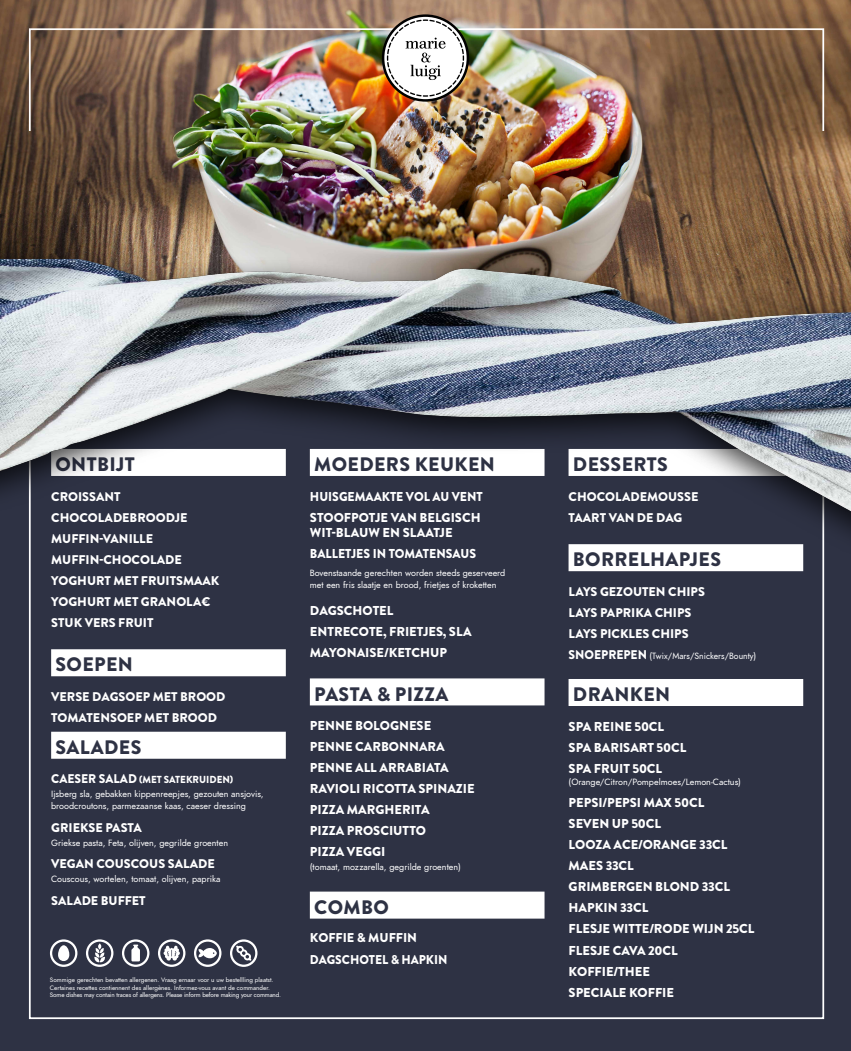
<style>
.page{position:relative;width:851px;height:1051px;background:#fff}
.page>*{position:absolute;margin:0;border:0;box-sizing:border-box;transform-origin:0 0}
.t1{font:900 19.5px "Brandon Grotesque";letter-spacing:.02em;color:#2e3244}
.t2{font:900 12.9px/21px "Brandon Grotesque";color:#fff}
.t3{font:900 12.9px/21px "Brandon Grotesque";color:#fff;scale:.95 1}
.t4{font:900 12.75px/21.8px "Brandon Grotesque";color:#fff}
.t5{font:900 12.6px/21px "Brandon Grotesque";color:#fff}
.t6{font:900 10.2px "Brandon Grotesque";color:#fff;scale:.96 1}
.t7{font:italic 9px/12px "Renner";color:#fff}
.t8{font:italic 9px "Renner";color:#fff;scale:.96 1}
.t9{font:italic 6.3px/7.6px "Renner";color:#fff}
.s1{font-size:12.6px}
.s2{font-family:"Brandon Grotesque";font-weight:900;font-style:normal;font-size:12.6px}
</style>
<div class="page">
<div style="left:0;top:557px;width:850px;height:493px;background:#2e3244"></div>
<img style="left:0;top:0;width:850px;height:242px">
<img style="left:28px;top:27px;width:796px;height:992px">
<img style="left:382px;top:14px;width:87px;height:88px">
<div style="left:310px;top:678px;width:234px;height:27px;background:#fff"></div>
<div style="left:310px;top:891px;width:234px;height:27px;background:#fff"></div>
<div style="left:568px;top:544px;width:235px;height:27px;background:#fff"></div>
<div style="left:568px;top:678px;width:235px;height:27px;background:#fff"></div>
<div style="left:0;top:242px;width:850px;height:315px;background:#000;opacity:.75"></div>
<img style="left:0;top:259px;width:850px;height:260px">
<h1 class="t1" style="left:56px;top:450px;width:81px">ONTBIJT</h1>
<p class="t5" style="left:51px;top:486px;width:170px">CROISSANT<br>CHOCOLADEBROODJE<br>MUFFIN-VANILLE<br>MUFFIN-CHOCOLADE<br>YOGHURT MET FRUITSMAAK<br>YOGHURT MET GRANOLA€<br>STUK VERS FRUIT</p>
<h1 class="t1" style="left:56px;top:650px;width:79px">SOEPEN</h1>
<p class="t5" style="left:51px;top:686px;width:176px">VERSE DAGSOEP MET BROOD<br>TOMATENSOEP MET BROOD</p>
<h1 class="t1" style="left:56px;top:733px;width:87px">SALADES</h1>
<p class="t6" style="left:51px;top:772px;width:191px"><span class="s1">CAESER SALAD</span> (MET SATEKRUIDEN)</p>
<p class="t7" style="left:51px;top:787px;width:214px">Ijsberg sla, gebakken kippenreepjes, gezouten ansjovis, broodcroutons, parmezaanse kaas, caeser dressing</p>
<p class="t5" style="left:51px;top:817px;width:92px">GRIEKSE PASTA</p>
<p class="t7" style="left:51px;top:836px;width:178px">Griekse pasta, Feta, olijven, gegrilde groenten</p>
<p class="t5" style="left:51px;top:853px;width:165px">VEGAN COUSCOUS SALADE</p>
<p class="t7" style="left:51px;top:872px;width:171px">Couscous, wortelen, tomaat, olijven, paprika</p>
<p class="t5" style="left:51px;top:889px;width:96px">SALADE BUFFET</p>
<p class="t9" style="left:50px;top:975px;width:233px">Sommige gerechten bevatten allergenen. Vraag ernaar voor u uw bestellling plaatst.<br>Certaines recettes contiennent des allergènes. Informez-vous avant de commander.<br>Some dishes may contain traces of allergens. Please inform before making your command.</p>
<h1 class="t1" style="left:314px;top:450px;width:182px">MOEDERS KEUKEN</h1>
<p class="t3" style="left:310px;top:485px;width:183px">HUISGEMAAKTE VOL AU VENT<br>STOOFPOTJE VAN BELGISCH</p>
<p class="t2" style="left:310px;top:521px;width:168px">WIT-BLAUW EN SLAATJE<br>BALLETJES IN TOMATENSAUS</p>
<p class="t7" style="left:310px;top:566px;width:197px">Bovenstaande gerechten worden steeds geserveerd met een fris slaatje en brood, frietjes of kroketten</p>
<p class="t2" style="left:310px;top:599px;width:163px">DAGSCHOTEL<br>ENTRECOTE, FRIETJES, SLA<br>MAYONAISE/KETCHUP</p>
<h1 class="t1" style="left:314px;top:680px;width:136px">PASTA &amp; PIZZA</h1>
<p class="t2" style="left:310px;top:715px;width:166px">PENNE BOLOGNESE<br>PENNE CARBONNARA<br>PENNE ALL ARRABIATA<br>RAVIOLI RICOTTA SPINAZIE<br>PIZZA MARGHERITA<br>PIZZA PROSCIUTTO<br>PIZZA VEGGI</p>
<p class="t7" style="left:310px;top:860px;width:153px">(tomaat, mozzarella, gegrilde groenten)</p>
<h1 class="t1" style="left:314px;top:893px;width:76px">COMBO</h1>
<p class="t4" style="left:310px;top:927px;width:139px">KOFFIE &amp; MUFFIN<br>DAGSCHOTEL &amp; HAPKIN</p>
<h1 class="t1" style="left:573px;top:450px;width:96px">DESSERTS</h1>
<p class="t5" style="left:568px;top:486px;width:131px">CHOCOLADEMOUSSE<br>TAART VAN DE DAG</p>
<h1 class="t1" style="left:573px;top:545px;width:150px">BORRELHAPJES</h1>
<p class="t5" style="left:568px;top:581px;width:138px">LAYS GEZOUTEN CHIPS<br>LAYS PAPRIKA CHIPS<br>LAYS PICKLES CHIPS</p>
<p class="t8" style="left:568px;top:649px;width:197px"><span class="s2">SNOEPREPEN</span> (Twix/Mars/Snickers/Bounty)</p>
<h1 class="t1" style="left:573px;top:680px;width:99px">DRANKEN</h1>
<p class="t2" style="left:568px;top:715px;width:119px">SPA REINE 50CL<br>SPA BARISART 50CL<br>SPA FRUIT 50CL</p>
<p class="t7" style="left:568px;top:775px;width:174px">(Orange/Citron/Pompelmoes/Lemon-Cactus)</p>
<p class="t2" style="left:568px;top:792px;width:187px">PEPSI/PEPSI MAX 50CL<br>SEVEN UP 50CL<br>LOOZA ACE/ORANGE 33CL<br>MAES 33CL<br>GRIMBERGEN BLOND 33CL<br>HAPKIN 33CL<br>FLESJE WITTE/RODE WIJN 25CL<br>FLESJE CAVA 20CL<br>KOFFIE/THEE<br>SPECIALE KOFFIE</p>
</div>
